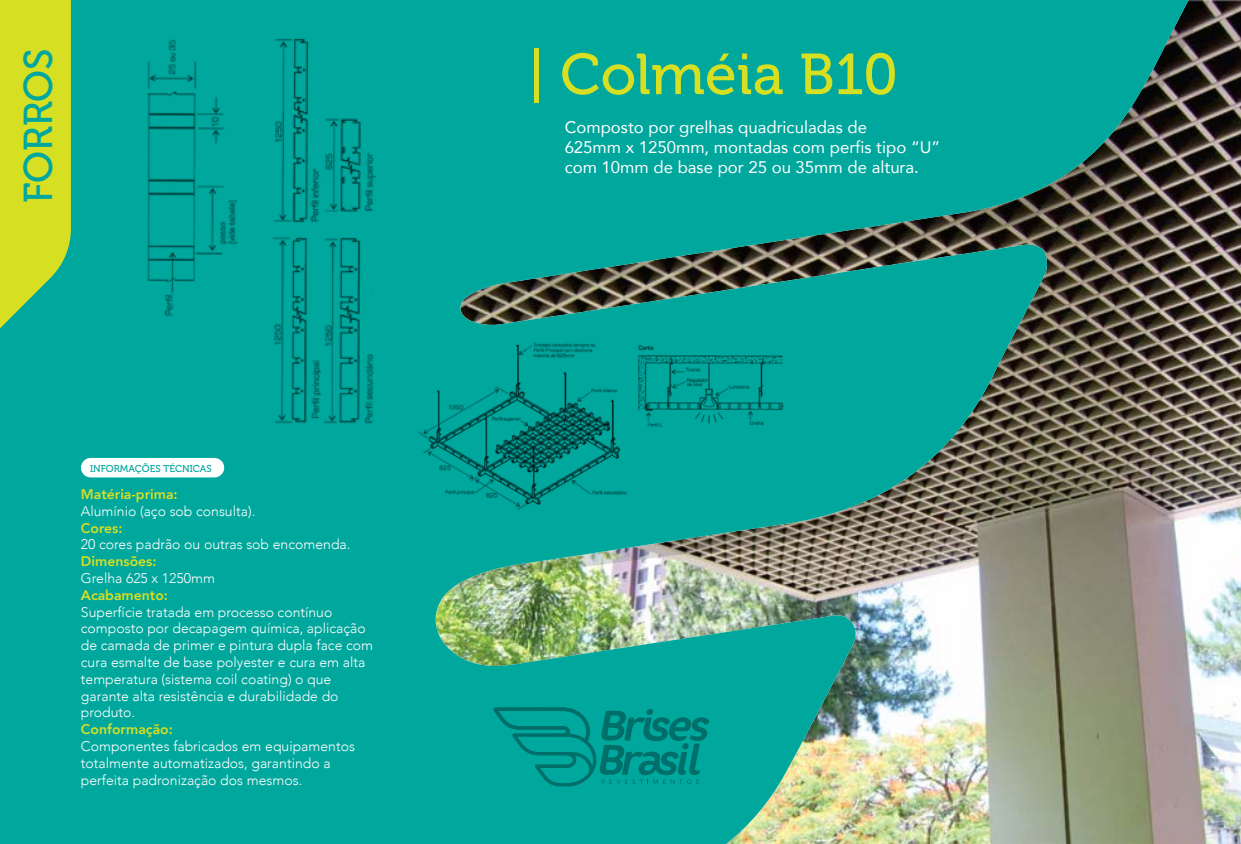
<style>
.page{position:relative;width:1241px;height:844px;background:#fff}
.page>*{position:absolute;margin:0;border:0;box-sizing:border-box;transform-origin:0 0}
.t1{font:57.57px "Museo 500";color:#d7df23}
.t2{font:40.07px "Museo 500";color:#00a79e}
.t3{font:16.8px/20.1px "Avenir";color:#fff}
.t4{font:300 14px/16.8px "Avenir";color:#fff}
.t5{font:800 14px "Avenir";color:#d7df23}
.t6{font:9.97px "Museo 500";color:#00a79e}
</style>
<div class="page">
<img style="left:1213px;top:0;width:27px;height:843px">
<img style="left:1188px;top:0;width:25px;height:457px">
<img style="left:0;top:0;width:1188px;height:843px">
<svg style="left:0;top:0;width:71px;height:328px;background:#bed830"></svg>
<div style="left:81px;top:458px;width:143px;height:19px;background:#fff;border-radius:10px"></div>
<svg style="left:493px;top:707px;width:216px;height:79px;background:#00958d"></svg>
<img style="left:140px;top:34px;width:236px;height:392px">
<img style="left:416px;top:340px;width:372px;height:173px">
<h2 class="t2" style="left:16px;top:203px;width:156px;rotate:-90deg">FORROS</h2>
<p class="t6" style="left:90px;top:462px;width:123px">INFORMAÇÕES TÉCNICAS</p>
<p class="t5" style="left:81px;top:483px;width:98px">Matéria-prima:</p>
<p class="t4" style="left:81px;top:502px;width:176px">Alumínio (aço sob consulta).</p>
<p class="t5" style="left:81px;top:516px;width:43px">Cores:</p>
<p class="t4" style="left:81px;top:536px;width:271px">20 cores padrão ou outras sob encomenda.</p>
<p class="t5" style="left:81px;top:550px;width:77px">Dimensões:</p>
<p class="t4" style="left:81px;top:569px;width:135px">Grelha 625 x 1250mm</p>
<p class="t5" style="left:81px;top:584px;width:89px">Acabamento:</p>
<p class="t4" style="left:81px;top:603px;width:294px">Superfície tratada em processo contínuo composto por decapagem química, aplicação de camada de primer e pintura dupla face com cura esmalte de base polyester e cura em alta temperatura (sistema coil coating) o que garante alta resistência e durabilidade do produto.</p>
<p class="t5" style="left:81px;top:718px;width:93px">Conformação:</p>
<p class="t4" style="left:81px;top:737px;width:275px">Componentes fabricados em equipamentos totalmente automatizados, garantindo a perfeita padronização dos mesmos.</p>
<h1 class="t1" style="left:527px;top:43px;width:372px">| Colméia B10</h1>
<p class="t3" style="left:564px;top:117px;width:377px">Composto por grelhas quadriculadas de<br>625mm x 1250mm, montadas com perfis tipo “U” com 10mm de base por 25 ou 35mm de altura.</p>
</div>
